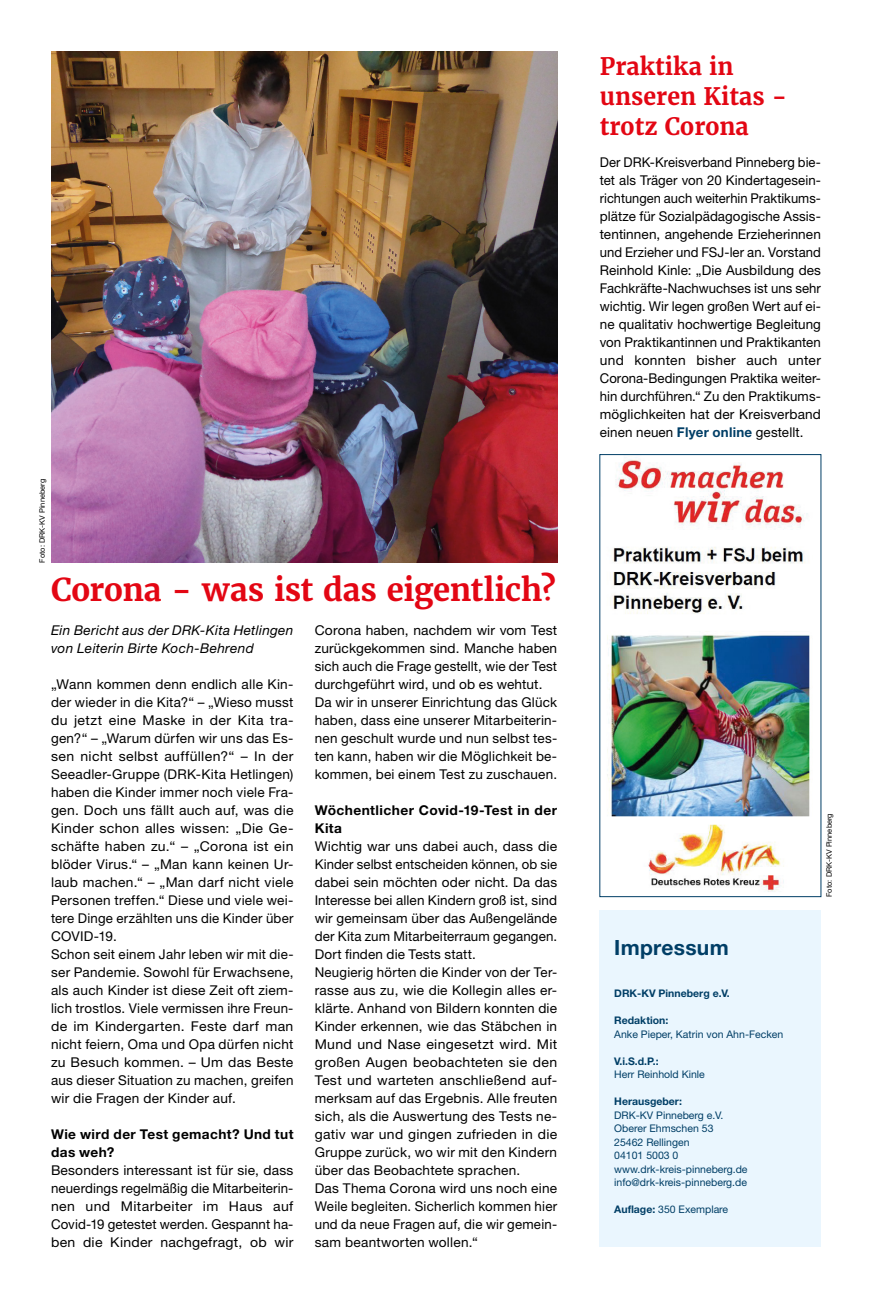
<style>
.page{position:relative;width:872px;height:1297px;background:#fff}
.page>*{position:absolute;margin:0;border:0;box-sizing:border-box;transform-origin:0 0}
.t1{font:700 31.5px "Merriweather";letter-spacing:-.01em;color:#e30613}
.t2{font:700 24px/30px "Merriweather";color:#e30613}
.t3{font:700 21px "Helvetica Neue LT Pro";letter-spacing:.015em;color:#003e66}
.t4{font:13.5px/18px "Helvetica Neue LT Pro";letter-spacing:.02em;color:#000}
.t5{font:13.5px/18px "Helvetica Neue LT Pro";letter-spacing:.02em;color:#000;text-align:justify;scale:.96 1}
.t6{font:700 13.5px/18px "Helvetica Neue LT Pro";letter-spacing:.03em;color:#000}
.t7{font:italic 13.5px/18px "Helvetica Neue LT Pro";letter-spacing:.02em;color:#000}
.t8{font:10.5px/13.5px "Helvetica Neue LT Pro";color:#003e66}
.t9{font:700 10.5px "Helvetica Neue LT Pro";color:#003e66}
.t10{font:7.5px "Helvetica Neue LT Pro";color:#000}
.s1{font-weight:700;color:#003e66}
.s2{font-weight:700}
</style>
<div class="page">
<div style="left:600px;top:910px;width:221px;height:337px;background:#eaf6fe"></div>
<img style="left:51px;top:51px;width:506px;height:512px">
<img style="left:607px;top:457px;width:203px;height:435px">
<div style="left:599px;top:454px;width:222px;height:443px;border:1px solid #003e66"></div>
<p class="t10" style="left:38px;top:563px;width:85px;rotate:-90deg">Foto: DRK-KV Pinneberg</p>
<h1 class="t1" style="left:51px;top:569px;width:506px">Corona - was ist das eigentlich?</h1>
<p class="t7" style="left:51px;top:620px;width:244px">Ein Bericht aus der DRK-Kita Hetlingen von Leiterin Birte Koch-Behrend</p>
<p class="t4" style="left:51px;top:674px;width:244px">„Wann kommen denn endlich alle Kin&shy;der wieder in die Kita?“ – „Wieso musst du jetzt eine Maske in der Kita tra&shy;gen?“ – „Warum dürfen wir uns das Es&shy;sen nicht selbst auffüllen?“ – In der Seeadler-Gruppe (DRK-Kita Hetlingen) haben die Kinder immer noch viele Fra&shy;gen. Doch uns fällt auch auf, was die Kinder schon alles wissen: „Die Ge&shy;schäfte haben zu.“ – „Corona ist ein blöder Virus.“ – „Man kann keinen Ur&shy;laub machen.“ – „Man darf nicht viele Personen treffen.“ Diese und viele wei&shy;tere Dinge erzählten uns die Kinder über COVID-19.<br>Schon seit einem Jahr leben wir mit die&shy;ser Pandemie. Sowohl für Erwachsene, als auch Kinder ist diese Zeit oft ziem&shy;lich trostlos. Viele vermissen ihre Freun&shy;de im Kindergarten. Feste darf man nicht feiern, Oma und Opa dürfen nicht zu Besuch kommen. – Um das Beste aus dieser Situation zu machen, greifen wir die Fragen der Kinder auf.</p>
<p class="t6" style="left:51px;top:1124px;width:244px">Wie wird der Test gemacht? Und tut das weh?</p>
<p class="t4" style="left:51px;top:1160px;width:244px;text-align:justify">Besonders interessant ist für sie, dass neuerdings regelmäßig die Mitarbeiterin&shy;nen und Mitarbeiter im Haus auf Covid-19 getestet werden. Gespannt ha&shy;ben die Kinder nachgefragt, ob wir</p>
<p class="t4" style="left:315px;top:620px;width:244px">Corona haben, nachdem wir vom Test zurückgekommen sind. Manche haben sich auch die Frage gestellt, wie der Test durchgeführt wird, und ob es wehtut.<br>Da wir in unserer Einrichtung das Glück haben, dass eine unserer Mitarbeiterin&shy;nen geschult wurde und nun selbst tes&shy;ten kann, haben wir die Möglichkeit be&shy;kommen, bei einem Test zu zuschauen.</p>
<p class="t6" style="left:315px;top:800px;width:244px">Wöchentlicher Covid-19-Test in der<br>Kita</p>
<p class="t4" style="left:315px;top:836px;width:244px">Wichtig war uns dabei auch, dass die Kinder selbst entscheiden können, ob sie dabei sein möchten oder nicht. Da das Interesse bei allen Kindern groß ist, sind wir gemeinsam über das Außengelände der Kita zum Mitarbeiterraum gegangen.<br>Dort finden die Tests statt.<br>Neugierig hörten die Kinder von der Ter&shy;rasse aus zu, wie die Kollegin alles er&shy;klärte. Anhand von Bildern konnten die Kinder erkennen, wie das Stäbchen in Mund und Nase eingesetzt wird. Mit großen Augen beobachteten sie den Test und warteten anschließend auf&shy;merksam auf das Ergebnis. Alle freuten sich, als die Auswertung des Tests ne&shy;gativ war und gingen zufrieden in die Gruppe zurück, wo wir mit den Kindern über das Beobachtete sprachen.<br>Das Thema Corona wird uns noch eine Weile begleiten. Sicherlich kommen hier und da neue Fragen auf, die wir gemein&shy;sam beantworten wollen.“</p>
<h2 class="t2" style="left:600px;top:51px;width:189px">Praktika in unseren Kitas - trotz Corona</h2>
<p class="t5" style="left:600px;top:152px;width:232px">Der DRK-Kreisverband Pinneberg bie&shy;tet als Träger von 20 Kindertagesein&shy;richtungen auch weiterhin Praktikums&shy;plätze für Sozialpädagogische Assis&shy;tentinnen, angehende Erzieherinnen und Erzieher und FSJ-ler an. Vorstand Reinhold Kinle: „Die Ausbildung des Fachkräfte-Nachwuchses ist uns sehr wichtig. Wir legen großen Wert auf ei&shy;ne qualitativ hochwertige Begleitung von Praktikantinnen und Praktikanten und konnten bisher auch unter Corona-Bedingungen Praktika weiter&shy;hin durchführen.“ Zu den Praktikums&shy;möglichkeiten hat der Kreisverband einen neuen <span class="s1">Flyer online</span> gestellt.</p>
<h3 class="t3" style="left:614px;top:934px;width:116px">Impressum</h3>
<p class="t9" style="left:614px;top:987px;width:117px">DRK-KV Pinneberg e.V.</p>
<p class="t9" style="left:614px;top:1014px;width:56px">Redaktion:</p>
<p class="t8" style="left:614px;top:1027px;width:171px">Anke Pieper, Katrin von Ahn-Fecken</p>
<p class="t9" style="left:614px;top:1054px;width:46px">V.i.S.d.P.:</p>
<p class="t8" style="left:614px;top:1067px;width:92px">Herr Reinhold Kinle</p>
<p class="t9" style="left:614px;top:1095px;width:69px">Herausgeber:</p>
<p class="t8" style="left:614px;top:1108px;width:135px">DRK-KV Pinneberg e.V.<br>Oberer Ehmschen 53<br>25462 Rellingen<br>04101 5003 0 www.drk-kreis-pinneberg.de info@drk-kreis-pinneberg.de</p>
<p class="t8" style="left:614px;top:1202px;width:115px"><span class="s2">Auflage:</span> 350 Exemplare</p>
<p class="t10" style="left:824px;top:897px;width:85px;rotate:-90deg">Foto: DRK-KV Pinneberg</p>
</div>
